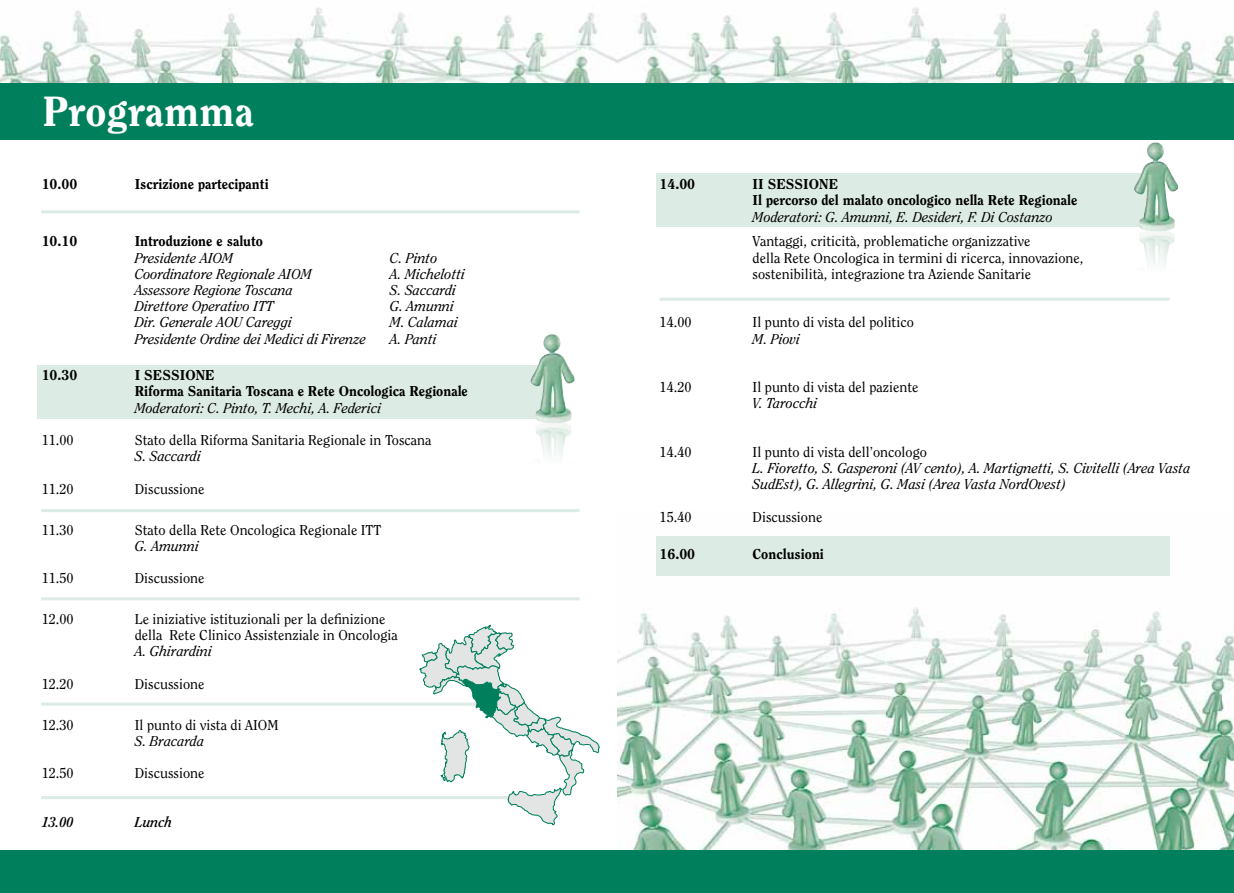
<style>
.page{position:relative;width:1234px;height:893px;background:#fff}
.page>*{position:absolute;margin:0;border:0;box-sizing:border-box;transform-origin:0 0}
.t1{font:800 42px "Clearface Std";letter-spacing:.01em;color:#fff}
.t2{font:14.25px/16.2px "Clearface Std";color:#000}
.t3{font:italic 14.25px/16.2px "Clearface Std";color:#000}
.t4{font:800 14.25px/16.2px "Clearface Std";color:#000}
.t5{font:italic 700 14.25px "Clearface Std";color:#000}
</style>
<div class="page">
<img style="left:617px;top:536px;width:616px;height:314px">
<div style="left:656px;top:536px;width:513px;height:39px;background:#dcebe4"></div>
<div style="left:656px;top:173px;width:492px;height:54px;background:#dcebe4"></div>
<img style="left:0;top:7px;width:1233px;height:76px">
<div style="left:0;top:83px;width:1233px;height:56px;background:#007f5d"></div>
<div style="left:37px;top:365px;width:510px;height:54px;background:#dcebe4"></div>
<div style="left:0;top:850px;width:1233px;height:43px;background:#007f5d"></div>
<img style="left:530px;top:334px;width:44px;height:123px">
<hr style="left:41px;top:509px;width:538px;height:3px;background:#dcebe4">
<hr style="left:41px;top:597px;width:538px;height:3px;background:#dcebe4">
<hr style="left:41px;top:703px;width:441px;height:3px;background:#dcebe4">
<hr style="left:41px;top:796px;width:489px;height:3px;background:#dcebe4">
<hr style="left:41px;top:210px;width:538px;height:3px;background:#dcebe4">
<hr style="left:659px;top:298px;width:510px;height:3px;background:#dcebe4">
<img style="left:1133px;top:143px;width:44px;height:158px">
<svg style="left:418px;top:624px;width:182px;height:202px"></svg>
<h1 class="t1" style="left:43px;top:86px;width:212px">Programma</h1>
<p class="t4" style="left:42px;top:176px;width:37px">10.00</p>
<p class="t4" style="left:135px;top:176px;width:135px">Iscrizione partecipanti</p>
<p class="t4" style="left:42px;top:233px;width:37px">10.10</p>
<p class="t4" style="left:135px;top:233px;width:130px">Introduzione e saluto</p>
<p class="t3" style="left:135px;top:250px;width:100px">Presidente Aiom</p>
<p class="t3" style="left:390px;top:250px;width:49px">C. Pinto</p>
<p class="t3" style="left:135px;top:266px;width:162px">Coordinatore Regionale AIOM</p>
<p class="t3" style="left:390px;top:266px;width:77px">A. Michelotti</p>
<p class="t3" style="left:135px;top:282px;width:160px">Assessore Regione Toscana</p>
<p class="t3" style="left:390px;top:282px;width:68px">S. Saccardi</p>
<p class="t3" style="left:135px;top:298px;width:141px">Direttore Operativo ITT</p>
<p class="t3" style="left:390px;top:298px;width:66px">G. Amunni</p>
<p class="t3" style="left:135px;top:314px;width:159px">Dir. Generale AOU Careggi</p>
<p class="t3" style="left:390px;top:314px;width:70px">M. Calamai</p>
<p class="t3" style="left:135px;top:331px;width:233px">Presidente Ordine dei Medici di Firenze</p>
<p class="t3" style="left:390px;top:331px;width:48px">A. Panti</p>
<p class="t4" style="left:42px;top:367px;width:37px">10.30</p>
<p class="t4" style="left:135px;top:367px;width:37px">I sessio</p>
<p class="t4" style="left:135px;top:367px;width:334px;text-indent:61px">ne<br>Riforma Sanitaria Toscana e Rete Oncologica Regionale</p>
<p class="t3" style="left:135px;top:400px;width:248px">Moderatori: C. Pinto, T. Mechi, A. Federici</p>
<p class="t2" style="left:42px;top:432px;width:34px">11.00</p>
<p class="t2" style="left:135px;top:432px;width:298px">Stato della Riforma Sanitaria Regionale in Toscana</p>
<p class="t3" style="left:135px;top:448px;width:68px">S. Saccardi</p>
<p class="t2" style="left:42px;top:481px;width:34px">11.20</p>
<p class="t2" style="left:135px;top:481px;width:71px">Discussione</p>
<p class="t2" style="left:42px;top:521px;width:34px">11.30</p>
<p class="t2" style="left:135px;top:521px;width:248px">Stato della Rete Oncologica Regionale ITT</p>
<p class="t3" style="left:135px;top:538px;width:66px">G. Amunni</p>
<p class="t2" style="left:42px;top:570px;width:34px">11.50</p>
<p class="t2" style="left:135px;top:570px;width:71px">Discussione</p>
<p class="t2" style="left:42px;top:611px;width:34px">12.00</p>
<p class="t2" style="left:135px;top:611px;width:264px">Le iniziative istituzionali per la definizione della Rete Clinico Assistenziale in Oncologia</p>
<p class="t3" style="left:135px;top:643px;width:79px">A. Ghirardini</p>
<p class="t2" style="left:42px;top:676px;width:34px">12.20</p>
<p class="t2" style="left:135px;top:676px;width:71px">Discussione</p>
<p class="t2" style="left:42px;top:717px;width:34px">12.30</p>
<p class="t2" style="left:135px;top:717px;width:145px">Il punto di vista di AIOM</p>
<p class="t3" style="left:135px;top:733px;width:71px">S. Bracarda</p>
<p class="t2" style="left:42px;top:765px;width:34px">12.50</p>
<p class="t2" style="left:135px;top:765px;width:71px">Discussione</p>
<p class="t5" style="left:42px;top:814px;width:34px">13.00</p>
<p class="t5" style="left:135px;top:814px;width:39px">Lunch</p>
<p class="t4" style="left:659px;top:176px;width:37px">14.00</p>
<p class="t4" style="left:752px;top:176px;width:43px">II sessio</p>
<p class="t4" style="left:752px;top:176px;width:326px;text-indent:67px">ne<br>Il percorso del malato oncologico nella Rete Regionale</p>
<p class="t3" style="left:752px;top:209px;width:302px">Moderatori: G. Amunni, E. Desideri, F. Di Costanzo</p>
<p class="t2" style="left:752px;top:233px;width:332px">Vantaggi, criticità, problematiche organizzative<br>della Rete Oncologica in termini di ricerca, innovazione, sostenibilità, integrazione tra Aziende Sanitarie</p>
<p class="t2" style="left:659px;top:314px;width:34px">14.00</p>
<p class="t2" style="left:752px;top:314px;width:163px">Il punto di vista del politico</p>
<p class="t3" style="left:752px;top:331px;width:49px">M. Piovi</p>
<p class="t2" style="left:659px;top:379px;width:34px">14.20</p>
<p class="t2" style="left:752px;top:379px;width:167px">Il punto di vista del paziente</p>
<p class="t3" style="left:752px;top:395px;width:67px">V. Tarocchi</p>
<p class="t2" style="left:659px;top:444px;width:34px">14.40</p>
<p class="t2" style="left:752px;top:444px;width:176px">Il punto di vista dell’oncologo</p>
<p class="t3" style="left:752px;top:460px;width:439px">L. Fioretto, S. Gasperoni (AV cento), A. Martignetti, S. Civitelli (Area Vasta<br>SudEst), G. Allegrini, G. Masi (Area Vasta NordOvest)</p>
<p class="t2" style="left:659px;top:509px;width:34px">15.40</p>
<p class="t2" style="left:752px;top:509px;width:71px">Discussione</p>
<p class="t4" style="left:659px;top:545px;width:37px">16.00</p>
<p class="t4" style="left:752px;top:545px;width:73px">Conclusioni</p>
</div>
